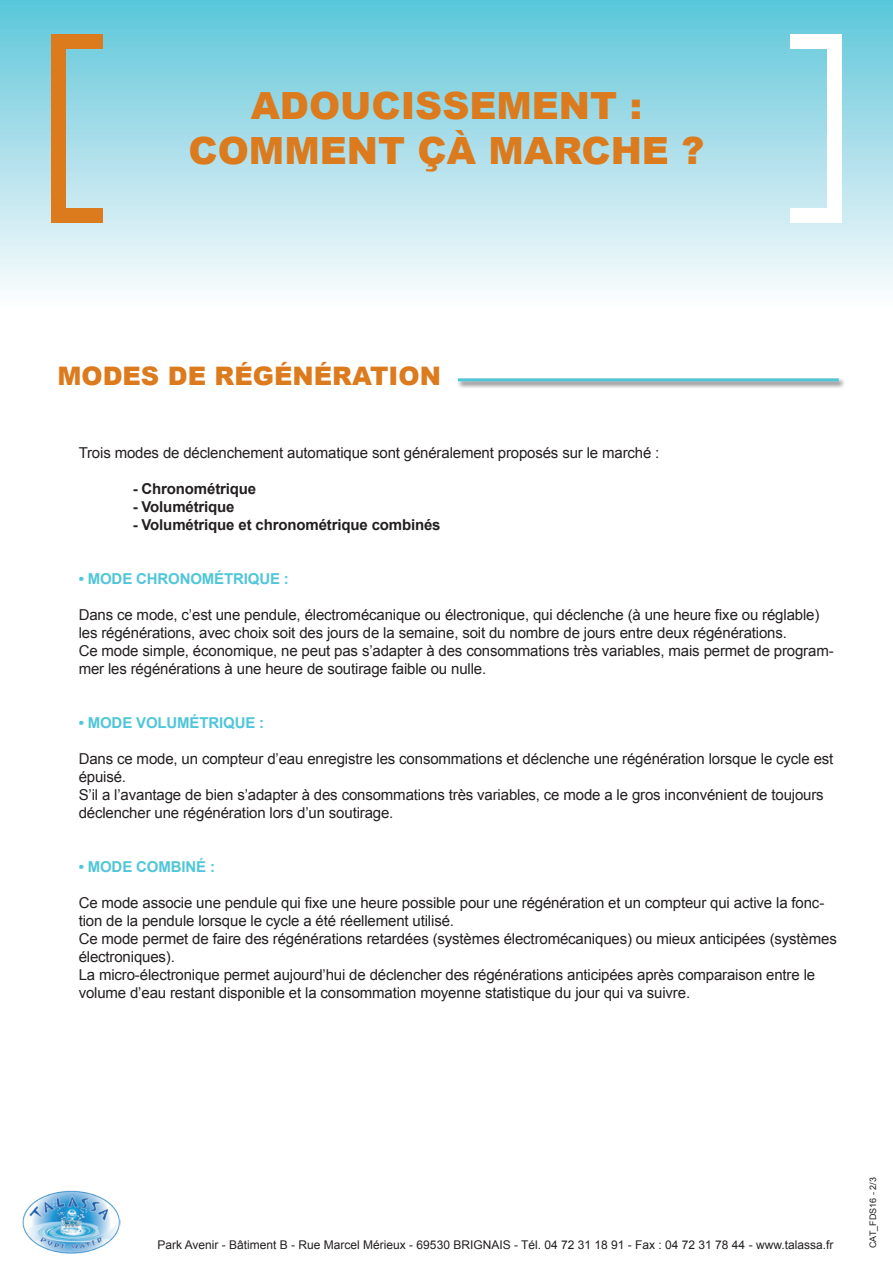
<style>
.page{position:relative;width:893px;height:1263px;background:#fff}
.page>*{position:absolute;margin:0;border:0;box-sizing:border-box;transform-origin:0 0}
.t1{font:900 37.5px "Arial";color:#dc7b1e}
.t2{font:900 25.5px "Arial";color:#dc7b1e}
.t3{font:15px/18px "Arial";letter-spacing:-.01em;color:#231f20}
.t4{font:700 15px "Arial";letter-spacing:-.01em;color:#231f20}
.t5{font:700 15px "Arial";letter-spacing:-.01em;color:#50c6d9}
.t6{font:12px "Arial";color:#231f20}
.t7{font:9px "Arial";color:#231f20}
</style>
<div class="page">
<img style="left:22px;top:1190px;width:99px;height:64px">
<div style="left:0;top:0;width:893px;height:308px;background:linear-gradient(to bottom,#5cc5d9,#fffcfd)"></div>
<div style="left:51px;top:34px;width:14px;height:188px;background:#dc7b1e"></div>
<div style="left:51px;top:34px;width:52px;height:14px;background:#dc7b1e"></div>
<div style="left:51px;top:208px;width:52px;height:14px;background:#dc7b1e"></div>
<div style="left:828px;top:34px;width:14px;height:188px;background:#fff"></div>
<div style="left:790px;top:208px;width:52px;height:14px;background:#fff"></div>
<div style="left:790px;top:34px;width:52px;height:14px;background:#fff"></div>
<div style="left:456px;top:377px;width:390px;height:12px;background:#231f20;opacity:.75"></div>
<hr style="left:458px;top:378px;width:381px;height:3px;background:#50c6d9">
<p class="t1" style="left:251px;top:78px;width:393px">ADOUCISSEMENT :</p>
<p class="t1" style="left:189px;top:123px;width:517px">COMMENT ÇÀ MARCHE ?</p>
<p class="t2" style="left:57px;top:357px;width:385px">MODES DE RÉGÉNÉRATION</p>
<p class="t3" style="left:79px;top:444px;width:582px">Trois modes de déclenchement automatique sont généralement proposés sur le marché :</p>
<p class="t4" style="left:133px;top:480px;width:125px">- Chronométrique</p>
<p class="t4" style="left:133px;top:498px;width:103px">- Volumétrique</p>
<p class="t4" style="left:133px;top:516px;width:309px">- Volumétrique et chronométrique combinés</p>
<p class="t5" style="left:79px;top:570px;width:212px">• MODE CHRONOMÉTRIQUE :</p>
<p class="t3" style="left:79px;top:606px;width:742px">Dans ce mode, c’est une pendule, électromécanique ou électronique, qui déclenche (à une heure fixe ou réglable) les régénérations, avec choix soit des jours de la semaine, soit du nombre de jours entre deux régénérations.</p>
<p class="t3" style="left:79px;top:642px;width:757px">Ce mode simple, économique, ne peut pas s’adapter à des consommations très variables, mais permet de program&shy;mer les régénérations à une heure de soutirage faible ou nulle.</p>
<p class="t5" style="left:79px;top:714px;width:187px">• MODE VOLUMÉTRIQUE :</p>
<p class="t3" style="left:79px;top:750px;width:756px">Dans ce mode, un compteur d’eau enregistre les consommations et déclenche une régénération lorsque le cycle est épuisé.</p>
<p class="t3" style="left:79px;top:786px;width:747px">S’il a l’avantage de bien s’adapter à des consommations très variables, ce mode a le gros inconvénient de toujours déclencher une régénération lors d’un soutirage.</p>
<p class="t5" style="left:79px;top:858px;width:138px">• MODE COMBINÉ :</p>
<p class="t3" style="left:79px;top:894px;width:747px">Ce mode associe une pendule qui fixe une heure possible pour une régénération et un compteur qui active la fonc&shy;tion de la pendule lorsque le cycle a été réellement utilisé.</p>
<p class="t3" style="left:79px;top:930px;width:760px">Ce mode permet de faire des régénérations retardées (systèmes électromécaniques) ou mieux anticipées (systèmes électroniques).</p>
<p class="t3" style="left:79px;top:966px;width:738px">La micro-électronique permet aujourd’hui de déclencher des régénérations anticipées après comparaison entre le volume d’eau restant disponible et la consommation moyenne statistique du jour qui va suivre.</p>
<p class="t6" style="left:157px;top:1238px;width:677px">Park Avenir - Bâtiment B - Rue Marcel Mérieux - 69530 BRIGNAIS - Tél. 04 72 31 18 91 - Fax : 04 72 31 78 44 - www.talassa.fr</p>
<p class="t7" style="left:868px;top:1248px;width:72px;rotate:-90deg">CAT_FDS16 - 2/3</p>
</div>
